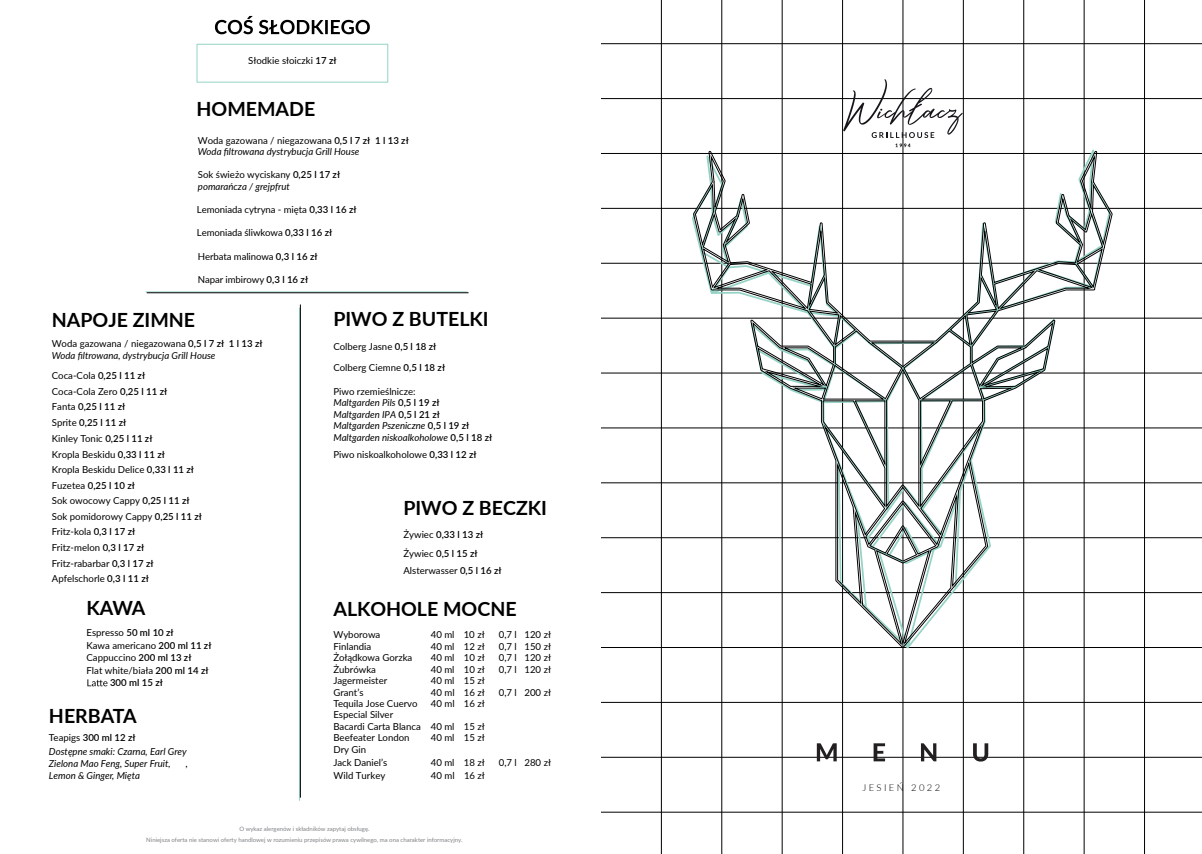
<style>
.page{position:relative;width:1202px;height:854px;background:#fff}
.page>*{position:absolute;margin:0;border:0;box-sizing:border-box;transform-origin:0 0}
.t1{font:700 19.5px "Lato";color:#000001}
.t2{font:9.6px/15.7px "Lato";color:#000001}
.t3{font:italic 9.6px/11.5px "Lato";color:#000001}
.t4{font:600 9.6px/19.1px "Lato";color:#000001}
.t5{font:300 9.5px "Lato";letter-spacing:.25em;color:#000001}
.t6{font:6px "Lato";color:#808285}
.s1{font-weight:600}
.s2{font-style:normal}
.s3{font-weight:600;font-style:normal}
.s4{font-weight:400}
</style>
<div class="page">
<hr style="left:601px;top:811px;width:601px;height:1px;background:#000001">
<hr style="left:601px;top:756px;width:601px;height:1px;background:#000001">
<hr style="left:601px;top:702px;width:601px;height:1px;background:#000001">
<hr style="left:601px;top:647px;width:601px;height:1px;background:#000001">
<hr style="left:601px;top:592px;width:601px;height:1px;background:#000001">
<hr style="left:601px;top:537px;width:601px;height:1px;background:#000001">
<hr style="left:601px;top:482px;width:601px;height:1px;background:#000001">
<hr style="left:601px;top:427px;width:601px;height:1px;background:#000001">
<hr style="left:601px;top:373px;width:601px;height:1px;background:#000001">
<hr style="left:601px;top:318px;width:601px;height:1px;background:#000001">
<hr style="left:601px;top:263px;width:601px;height:1px;background:#000001">
<hr style="left:601px;top:208px;width:601px;height:1px;background:#000001">
<hr style="left:601px;top:153px;width:601px;height:1px;background:#000001">
<hr style="left:601px;top:98px;width:601px;height:1px;background:#000001">
<hr style="left:601px;top:43px;width:601px;height:1px;background:#000001">
<hr style="left:661px;top:0;width:1px;height:853px;background:#000001">
<hr style="left:722px;top:0;width:1px;height:853px;background:#000001">
<hr style="left:782px;top:0;width:1px;height:853px;background:#000001">
<hr style="left:842px;top:0;width:1px;height:853px;background:#000001">
<hr style="left:903px;top:0;width:1px;height:853px;background:#000001">
<hr style="left:963px;top:0;width:1px;height:853px;background:#000001">
<hr style="left:1023px;top:0;width:1px;height:853px;background:#000001">
<hr style="left:1084px;top:0;width:1px;height:853px;background:#000001">
<hr style="left:1144px;top:0;width:1px;height:853px;background:#000001">
<svg style="left:843px;top:79px;width:120px;height:68px"></svg>
<svg style="left:215px;top:16px;width:155px;height:18px"></svg>
<div style="left:197px;top:44px;width:191px;height:38px;border:1px solid #94d3c5"></div>
<svg style="left:817px;top:743px;width:20px;height:18px"></svg>
<svg style="left:874px;top:743px;width:11px;height:18px"></svg>
<svg style="left:921px;top:743px;width:15px;height:18px"></svg>
<svg style="left:973px;top:743px;width:15px;height:18px"></svg>
<hr style="left:299px;top:307px;width:1px;height:493px;background:#94d3c5">
<hr style="left:300px;top:304px;width:1px;height:493px;background:#000001">
<hr style="left:146px;top:291px;width:321px;height:1px;background:#94d3c5">
<hr style="left:147px;top:292px;width:322px;height:1px;background:#000001">
<svg style="left:87px;top:679px;width:21px;height:7px"></svg>
<svg style="left:693px;top:147px;width:419px;height:500px"></svg>
<p class="t2" style="left:248px;top:53px;width:90px">Słodkie słoiczki <span class="s1">17 zł</span></p>
<h1 class="t1" style="left:197px;top:94px;width:120px">HOMEMADE</h1>
<p class="t2" style="left:198px;top:132px;width:212px">Woda gazowana / niegazowana <span class="s1">0,5 l 7 zł 1 l 13 zł</span></p>
<p class="t3" style="left:198px;top:145px;width:163px">Woda filtrowana dystrybucja Grill House</p>
<p class="t3" style="left:198px;top:168px;width:144px"><span class="s2">Sok świeżo wyciskany</span> <span class="s3">0,25 l 17 zł </span>pomarańcza / grejpfrut</p>
<p class="t2" style="left:197px;top:201px;width:161px">Lemoniada cytryna - mięta <span class="s1">0,33 l 16 zł</span></p>
<p class="t2" style="left:197px;top:224px;width:137px">Lemoniada śliwkowa <span class="s1">0,33 l 16 zł</span></p>
<p class="t2" style="left:198px;top:248px;width:121px">Herbata malinowa <span class="s1">0,3 l 16 zł</span></p>
<p class="t2" style="left:198px;top:271px;width:112px">Napar imbirowy <span class="s1">0,3 l 16 zł</span></p>
<h1 class="t1" style="left:333px;top:305px;width:157px">PIWO Z BUTELKI</h1>
<h1 class="t1" style="left:52px;top:305px;width:145px">NAPOJE ZIMNE</h1>
<p class="t3" style="left:52px;top:337px;width:212px"><span class="s2">Woda gazowana / niegazowana</span> <span class="s3">0,5 l 7 zł 1 l 13 zł<br></span>Woda filtrowana, dystrybucja Grill House</p>
<p class="t2" style="left:333px;top:338px;width:104px">Colberg Jasne <span class="s1">0,5 l 18 zł</span></p>
<p class="t2" style="left:52px;top:367px;width:144px">Coca-Cola <span class="s1">0,25 l 11 zł<br></span>Coca-Cola Zero <span class="s1">0,25 l 11 zł<br></span>Fanta <span class="s1">0,25 l 11 zł<br></span>Sprite <span class="s1">0,25 l 11 zł<br></span>Kinley Tonic <span class="s1">0,25 l 11 zł<br></span>Kropla Beskidu <span class="s1">0,33 l 11 zł<br></span>Kropla Beskidu Delice <span class="s1">0,33 l 11 zł<br></span>Fuzetea <span class="s1">0,25 l 10 zł</span></p>
<p class="t2" style="left:52px;top:492px;width:152px">Sok owocowy Cappy <span class="s1">0,25 l 11 zł<br></span>Sok pomidorowy Cappy <span class="s1">0,25 l 11 zł<br></span>Fritz-kola <span class="s1">0,3 l 17 zł<br></span>Fritz-melon <span class="s1">0,3 l 17 zł<br></span>Fritz-rabarbar <span class="s1">0,3 l 17 zł<br></span>Apfelschorle <span class="s1">0,3 l 11 zł</span></p>
<h1 class="t1" style="left:87px;top:593px;width:60px">KAWA</h1>
<p class="t2" style="left:87px;top:625px;width:126px;line-height:12.5px">Espresso <span class="s1">50 ml 10 zł<br></span>Kawa americano <span class="s1">200 ml 11 zł<br></span>Cappuccino <span class="s1">200 ml 13 zł<br></span>Flat white/biała <span class="s1">200 ml 14 zł</span></p>
<h1 class="t1" style="left:49px;top:701px;width:89px">HERBATA</h1>
<p class="t3" style="left:49px;top:730px;width:139px;line-height:14.1px"><span class="s2">Teapigs</span> <span class="s3">300 ml 12 zł<br></span>Dostępne smaki: Czarna, Earl Grey</p>
<p class="t3" style="left:49px;top:757px;width:123px">Zielona Mao Feng, Super Fruit,</p>
<p class="t3" style="left:186px;top:757px;width:4px">,</p>
<p class="t3" style="left:49px;top:768px;width:93px">Lemon &amp; Ginger, Mięta</p>
<p class="t4" style="left:110px;top:672px;width:54px">300 ml 15 zł</p>
<p class="t2" style="left:333px;top:359px;width:113px">Colberg Ciemne <span class="s1">0,5 l 18 zł</span></p>
<p class="t3" style="left:333px;top:385px;width:160px"><span class="s2">Piwo rzemieślnicze:<br></span>Maltgarden Pils <span class="s3">0,5 l 19 zł<br></span>Maltgarden IPA <span class="s3">0,5 l 21 zł<br></span>Maltgarden Pszeniczne <span class="s3">0,5 l 19 zł<br></span>Maltgarden niskoalkoholowe <span class="s3">0,5 l 18 zł</span></p>
<p class="t2" style="left:333px;top:446px;width:145px">Piwo niskoalkoholowe <span class="s1">0,33 l 12 zł</span></p>
<h1 class="t1" style="left:403px;top:493px;width:145px">PIWO Z BECZKI</h1>
<p class="t4" style="left:403px;top:524px;width:81px"><span class="s4">Żywiec</span> 0,33 l 13 zł<br><span class="s4">Żywiec</span> 0,5 l 15 zł</p>
<p class="t2" style="left:403px;top:562px;width:100px">Alsterwasser <span class="s1">0,5 l 16 zł</span></p>
<h1 class="t1" style="left:333px;top:594px;width:185px">ALKOHOLE MOCNE</h1>
<p class="t2" style="left:333px;top:626px;width:49px">Wyborowa</p>
<p class="t2" style="left:431px;top:626px;width:55px">40 ml 10 zł</p>
<p class="t2" style="left:333px;top:638px;width:39px">Finlandia</p>
<p class="t2" style="left:431px;top:638px;width:55px">40 ml 12 zł</p>
<p class="t2" style="left:333px;top:649px;width:80px">Żołądkowa Gorzka</p>
<p class="t2" style="left:431px;top:649px;width:55px">40 ml 10 zł</p>
<p class="t2" style="left:333px;top:661px;width:44px">Żubrówka</p>
<p class="t2" style="left:431px;top:661px;width:55px">40 ml 10 zł</p>
<p class="t2" style="left:333px;top:672px;width:55px">Jagermeister</p>
<p class="t2" style="left:431px;top:672px;width:55px">40 ml 15 zł</p>
<p class="t2" style="left:333px;top:684px;width:32px">Grant’s</p>
<p class="t2" style="left:431px;top:684px;width:55px">40 ml 16 zł</p>
<p class="t2" style="left:333px;top:696px;width:86px;line-height:11.5px">Tequila Jose Cuervo<br>Especial Silver</p>
<p class="t2" style="left:431px;top:694px;width:25px">40 ml</p>
<p class="t2" style="left:499px;top:754px;width:20px">0,7 l</p>
<p class="t2" style="left:499px;top:628px;width:20px;line-height:11.5px;text-align:justify">0,7 l 0,7 l 0,7 l 0,7 l</p>
<p class="t2" style="left:499px;top:684px;width:20px">0,7 l</p>
<p class="t2" style="left:464px;top:694px;width:22px">16 zł</p>
<p class="t2" style="left:333px;top:720px;width:153px;line-height:11.5px">Bacardi Carta Blanca 40 ml 15 zł<br>Beefeater London<br>Dry Gin</p>
<p class="t2" style="left:431px;top:729px;width:55px">40 ml 15 zł</p>
<p class="t2" style="left:333px;top:754px;width:56px">Jack Daniel’s</p>
<p class="t2" style="left:431px;top:754px;width:55px">40 ml 18 zł</p>
<p class="t2" style="left:334px;top:766px;width:53px">Wild Turkey</p>
<p class="t2" style="left:431px;top:766px;width:55px">40 ml 16 zł</p>
<p class="t2" style="left:524px;top:628px;width:28px;line-height:11.5px;text-align:justify">120 zł 150 zł 120 zł 120 zł</p>
<p class="t2" style="left:524px;top:684px;width:28px">200 zł</p>
<p class="t2" style="left:524px;top:754px;width:28px">280 zł</p>
<p class="t6" style="left:239px;top:824px;width:132px">O wykaz alergenów i składników zapytaj obsługę.</p>
<p class="t6" style="left:146px;top:835px;width:318px">Niniejsza oferta nie stanowi oferty handlowej w rozumieniu przepisów prawa cywilnego, ma ona charakter informacyjny.</p>
<p class="t5" style="left:862px;top:781px;width:79px">JESIEŃ 2022</p>
</div>
